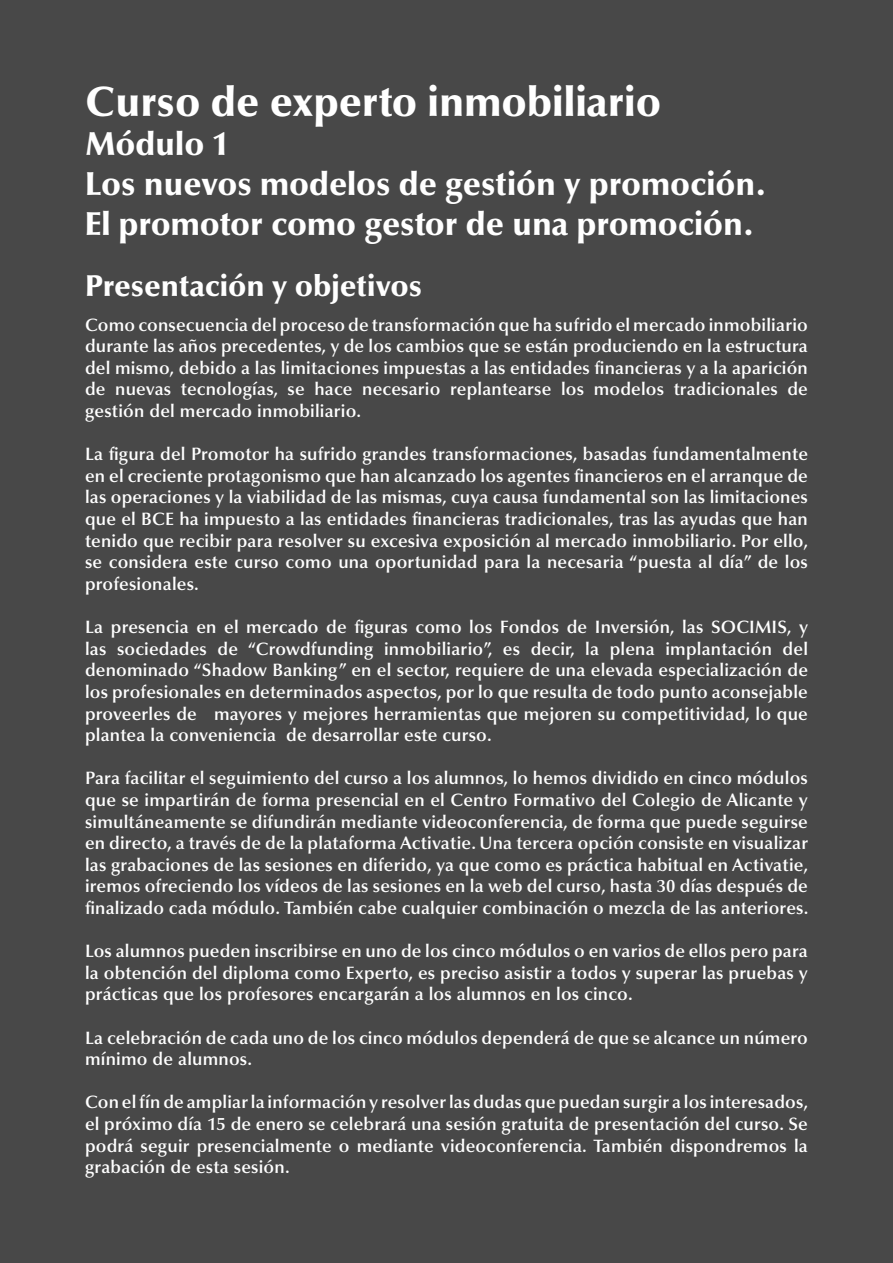
<style>
.page{position:relative;width:893px;height:1263px;background:#484848}
.page>*{position:absolute;margin:0;border:0;box-sizing:border-box;transform-origin:0 0}
.t1{font:900 42px "Optima LT Std";color:#fff}
.t2{font:900 33px "Optima LT Std";color:#fff}
.t3{font:900 30px "Optima LT Std";color:#fff}
.t4{font:600 18px/21.6px "Optima LT Std";letter-spacing:.01em;color:#fff;text-align:justify}
</style>
<div class="page">
<p class="t1" style="left:85px;top:77px;width:578px">Curso de experto inmobiliario</p>
<p class="t2" style="left:85px;top:125px;width:145px">Módulo 1</p>
<p class="t2" style="left:85px;top:165px;width:683px">Los nuevos modelos de gestión y promoción.</p>
<p class="t2" style="left:85px;top:204px;width:670px">El promotor como gestor de una promoción.</p>
<p class="t3" style="left:85px;top:268px;width:338px">Presentación y objetivos</p>
<p class="t4" style="left:85px;top:314px;width:724px">Como consecuencia del proceso de transformación que ha sufrido el mercado inmobiliario durante las años precedentes, y de los cambios que se están produciendo en la estructura del mismo, debido a las limitaciones impuestas a las entidades financieras y a la aparición de nuevas tecnologías, se hace necesario replantearse los modelos tradicionales de gestión del mercado inmobiliario.</p>
<p class="t4" style="left:85px;top:444px;width:725px">La figura del Promotor ha sufrido grandes transformaciones, basadas fundamentalmente en el creciente protagonismo que han alcanzado los agentes financieros en el arranque de las operaciones y la viabilidad de las mismas, cuya causa fundamental son las limitaciones que el BCE ha impuesto a las entidades financieras tradicionales, tras las ayudas que han tenido que recibir para resolver su excesiva exposición al mercado inmobiliario. Por ello, se considera este curso como una oportunidad para la necesaria “puesta al día” de los profesionales.</p>
<p class="t4" style="left:85px;top:616px;width:724px">La presencia en el mercado de figuras como los Fondos de Inversión, las SOCIMIS, y las sociedades de “Crowdfunding inmobiliario”, es decir, la plena implantación del denominado “Shadow Banking” en el sector, requiere de una elevada especialización de los profesionales en determinados aspectos, por lo que resulta de todo punto aconsejable proveerles de mayores y mejores herramientas que mejoren su competitividad, lo que plantea la conveniencia de desarrollar este curso.</p>
<p class="t4" style="left:85px;top:768px;width:725px">Para facilitar el seguimiento del curso a los alumnos, lo hemos dividido en cinco módulos que se impartirán de forma presencial en el Centro Formativo del Colegio de Alicante y simultáneamente se difundirán mediante videoconferencia, de forma que puede seguirse en directo, a través de de la plataforma Activatie. Una tercera opción consiste en visualizar las grabaciones de las sesiones en diferido, ya que como es práctica habitual en Activatie, iremos ofreciendo los vídeos de las sesiones en la web del curso, hasta 30 días después de finalizado cada módulo. También cabe cualquier combinación o mezcla de las anteriores.</p>
<p class="t4" style="left:85px;top:940px;width:724px">Los alumnos pueden inscribirse en uno de los cinco módulos o en varios de ellos pero para la obtención del diploma como Experto, es preciso asistir a todos y superar las pruebas y prácticas que los profesores encargarán a los alumnos en los cinco.</p>
<p class="t4" style="left:85px;top:1027px;width:724px">La celebración de cada uno de los cinco módulos dependerá de que se alcance un número mínimo de alumnos.</p>
<p class="t4" style="left:85px;top:1092px;width:725px">Con el fín de ampliar la información y resolver las dudas que puedan surgir a los interesados, el próximo día 15 de enero se celebrará una sesión gratuita de presentación del curso. Se podrá seguir presencialmente o mediante videoconferencia. También dispondremos la grabación de esta sesión.</p>
</div>
